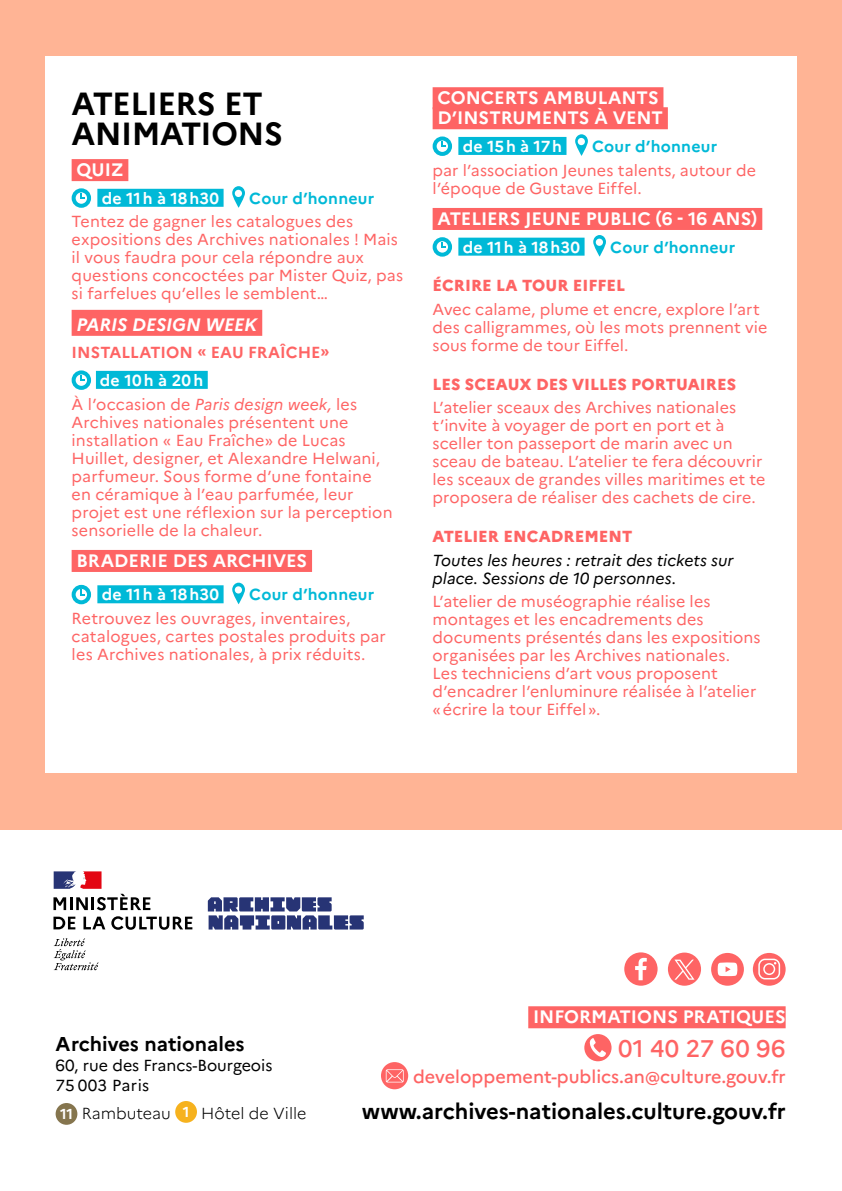
<style>
.page{position:relative;width:842px;height:1191px;background:#fff}
.page>*{position:absolute;margin:0;border:0;box-sizing:border-box;transform-origin:0 0}
.t1{font:700 32px/30px "Marianne";letter-spacing:-.015em;color:#000}
.t2{font:500 24px "Marianne";letter-spacing:.015em;color:#fe6464}
.t3{font:700 22px "Marianne";color:#000}
.t4{font:700 20px "Marianne";color:#000}
.t5{font:700 18px/20px "Marianne";color:#fff}
.t6{font:500 18px "Marianne";color:#fe6464}
.t7{font:italic 700 18px "Marianne";letter-spacing:-.01em;color:#fff}
.t8{font:16px/18px "Marianne";letter-spacing:.005em;color:#fe6464}
.t9{font:800 16px "Marianne";letter-spacing:.005em;color:#fe6464}
.t10{font:italic 16px/18px "Marianne";color:#000}
.t11{font:700 16px "Marianne";letter-spacing:.015em;color:#00b9d7}
.t12{font:700 16px "Marianne";letter-spacing:.015em;color:#fff}
.t13{font:16px/20px "Marianne";color:#000}
.t14{font:300 16px "Marianne";color:#000}
.t15{font:700 16px "Marianne";color:#fe6464}
.s1{font-weight:700;color:#fff}
.s2{font-style:italic}
.s3{font-weight:700;font-size:14.4px;color:#fff}
</style>
<div class="page">
<div style="left:0;top:0;width:842px;height:830px;background:#ffb495"></div>
<div style="left:45px;top:57px;width:752px;height:716px;background:#fff"></div>
<svg style="left:54px;top:938px;width:45px;height:32px"></svg>
<svg style="left:208px;top:897px;width:156px;height:32px"></svg>
<svg style="left:53px;top:871px;width:97px;height:39px"></svg>
<svg style="left:53px;top:916px;width:22px;height:13px"></svg>
<svg style="left:83px;top:916px;width:22px;height:13px"></svg>
<svg style="left:111px;top:916px;width:81px;height:13px"></svg>
<div style="left:56px;top:1103px;width:21px;height:21px;background:#85754e;border-radius:50%"></div>
<div style="left:175px;top:1101px;width:22px;height:21px;background:#f6b21e;border-radius:50%"></div>
<div style="left:528px;top:1006px;width:258px;height:22px;background:#fe6464"></div>
<div style="left:584px;top:1034px;width:27px;height:27px;background:#fe6464;border-radius:50%"></div>
<svg style="left:590px;top:1038px;width:16px;height:19px"></svg>
<svg style="left:381px;top:1062px;width:27px;height:27px"></svg>
<svg style="left:386px;top:1069px;width:18px;height:13px"></svg>
<div style="left:72px;top:159px;width:56px;height:22px;background:#fe6464"></div>
<div style="left:97px;top:189px;width:127px;height:18px;background:#00b9d7"></div>
<div style="left:72px;top:310px;width:190px;height:26px;background:#fe6464"></div>
<div style="left:96px;top:371px;width:112px;height:18px;background:#00b9d7"></div>
<div style="left:72px;top:550px;width:240px;height:22px;background:#fe6464"></div>
<div style="left:97px;top:585px;width:127px;height:18px;background:#00b9d7"></div>
<div style="left:72px;top:188px;width:19px;height:20px;border:4px solid #00b9d7;border-radius:50%"></div>
<svg style="left:81px;top:193px;width:4px;height:6px"></svg>
<svg style="left:232px;top:186px;width:13px;height:22px"></svg>
<div style="left:72px;top:370px;width:19px;height:20px;border:4px solid #00b9d7;border-radius:50%"></div>
<svg style="left:81px;top:375px;width:4px;height:6px"></svg>
<div style="left:72px;top:585px;width:19px;height:19px;border:4px solid #00b9d7;border-radius:50%"></div>
<svg style="left:81px;top:589px;width:4px;height:6px"></svg>
<svg style="left:232px;top:582px;width:13px;height:22px"></svg>
<div style="left:433px;top:87px;width:230px;height:22px;background:#fe6464"></div>
<div style="left:433px;top:107px;width:235px;height:22px;background:#fe6464"></div>
<div style="left:458px;top:137px;width:108px;height:18px;background:#00b9d7"></div>
<div style="left:433px;top:208px;width:329px;height:22px;background:#fe6464"></div>
<div style="left:458px;top:238px;width:127px;height:18px;background:#00b9d7"></div>
<div style="left:433px;top:136px;width:19px;height:20px;border:4px solid #00b9d7;border-radius:50%"></div>
<svg style="left:442px;top:141px;width:4px;height:6px"></svg>
<svg style="left:575px;top:134px;width:13px;height:22px"></svg>
<div style="left:433px;top:237px;width:19px;height:20px;border:4px solid #00b9d7;border-radius:50%"></div>
<svg style="left:442px;top:242px;width:4px;height:6px"></svg>
<svg style="left:593px;top:235px;width:13px;height:22px"></svg>
<div style="left:624px;top:952px;width:34px;height:33px;background:#fe6464;border-radius:50%"></div>
<svg style="left:635px;top:957px;width:12px;height:23px"></svg>
<div style="left:668px;top:952px;width:33px;height:33px;background:#fe6464;border-radius:50%"></div>
<div style="left:753px;top:953px;width:33px;height:32px;background:#fe6464;border-radius:50%"></div>
<svg style="left:758px;top:958px;width:22px;height:21px"></svg>
<div style="left:711px;top:953px;width:33px;height:32px;background:#fe6464;border-radius:50%"></div>
<svg style="left:717px;top:962px;width:20px;height:14px"></svg>
<svg style="left:674px;top:959px;width:20px;height:20px"></svg>
<h1 class="t1" style="left:72px;top:88px;width:213px">ATELIERS ET<br>ANIMATIONS</h1>
<p class="t5" style="left:76px;top:160px;width:49px">QUIZ</p>
<p class="t12" style="left:102px;top:188px;width:119px">de 11h à 18h30</p>
<p class="t11" style="left:249px;top:188px;width:126px">Cour d’honneur</p>
<p class="t8" style="left:72px;top:213px;width:333px">Tentez de gagner les catalogues des expositions des Archives nationales ! Mais il vous faudra pour cela répondre aux questions concoctées par Mister Quiz, pas si farfelues qu’elles le semblent…</p>
<p class="t7" style="left:76px;top:313px;width:182px">PARIS DESIGN WEEK</p>
<p class="t15" style="left:72px;top:343px;width:259px">INSTALLATION « EAU FRAÎCHE»</p>
<p class="t8" style="left:72px;top:368px;width:287px;line-height:23.6px;text-indent:28px"><span class="s1">de 10h à 20h<br></span>À l’occasion de <span class="s2">Paris design week,</span> les</p>
<p class="t8" style="left:72px;top:413px;width:323px">Archives nationales présentent une installation « Eau Fraîche» de Lucas Huillet, designer, et Alexandre Helwani, parfumeur. Sous forme d’une fontaine en céramique à l’eau parfumée, leur projet est une réflexion sur la perception sensorielle de la chaleur.</p>
<p class="t5" style="left:76px;top:550px;width:232px">BRADERIE DES ARCHIVES</p>
<p class="t12" style="left:102px;top:585px;width:119px">de 11h à 18h30</p>
<p class="t11" style="left:249px;top:585px;width:126px">Cour d’honneur</p>
<p class="t8" style="left:72px;top:609px;width:316px">Retrouvez les ouvrages, inventaires, catalogues, cartes postales produits par les Archives nationales, à prix réduits.</p>
<p class="t5" style="left:437px;top:88px;width:227px">CONCERTS AMBULANTS<br>D’INSTRUMENTS À VENT</p>
<p class="t12" style="left:463px;top:136px;width:101px">de 15h à 17h</p>
<p class="t11" style="left:592px;top:136px;width:126px">Cour d’honneur</p>
<p class="t8" style="left:433px;top:161px;width:325px">par l’association Jeunes talents, autour de l’époque de Gustave Eiffel.</p>
<p class="t5" style="left:437px;top:208px;width:321px">ATELIERS JEUNE PUBLIC (6 - 16 ANS)</p>
<p class="t12" style="left:463px;top:237px;width:119px">de 11h à 18h30</p>
<p class="t11" style="left:610px;top:237px;width:126px">Cour d’honneur</p>
<p class="t9" style="left:433px;top:276px;width:194px">ÉCRIRE LA TOUR EIFFEL</p>
<p class="t8" style="left:433px;top:300px;width:336px">Avec calame, plume et encre, explore l’art des calligrammes, où les mots prennent vie sous forme de tour Eiffel.</p>
<p class="t9" style="left:433px;top:374px;width:305px">LES SCEAUX DES VILLES PORTUAIRES</p>
<p class="t8" style="left:433px;top:399px;width:334px">L’atelier sceaux des Archives nationales t’invite à voyager de port en port et à sceller ton passeport de marin avec un sceau de bateau. L’atelier te fera découvrir les sceaux de grandes villes maritimes et te proposera de réaliser des cachets de cire.</p>
<p class="t9" style="left:433px;top:526px;width:201px">ATELIER ENCADREMENT</p>
<p class="t10" style="left:433px;top:551px;width:302px">Toutes les heures : retrait des tickets sur place. Sessions de 10 personnes.</p>
<p class="t8" style="left:433px;top:593px;width:330px">L’atelier de muséographie réalise les montages et les encadrements des documents présentés dans les expositions organisées par les Archives nationales.<br>Les techniciens d’art vous proposent d’encadrer l’enluminure réalisée à l’atelier «écrire la tour Eiffel».</p>
<p class="t4" style="left:56px;top:1031px;width:190px">Archives nationales</p>
<p class="t13" style="left:56px;top:1055px;width:218px">60, rue des Francs-Bourgeois<br>75 003 Paris</p>
<p class="t14" style="left:60px;top:1103px;width:248px"><span class="s3">11</span> Rambuteau <span class="s3">1</span> Hôtel de Ville</p>
<p class="t5" style="left:533px;top:1006px;width:254px">INFORMATIONS PRATIQUES</p>
<h2 class="t2" style="left:618px;top:1034px;width:169px">01 40 27 60 96</h2>
<p class="t6" style="left:413px;top:1066px;width:374px">developpement-publics.an@culture.gouv.fr</p>
<h3 class="t3" style="left:362px;top:1097px;width:425px">www.archives-nationales.culture.gouv.fr</h3>
</div>
